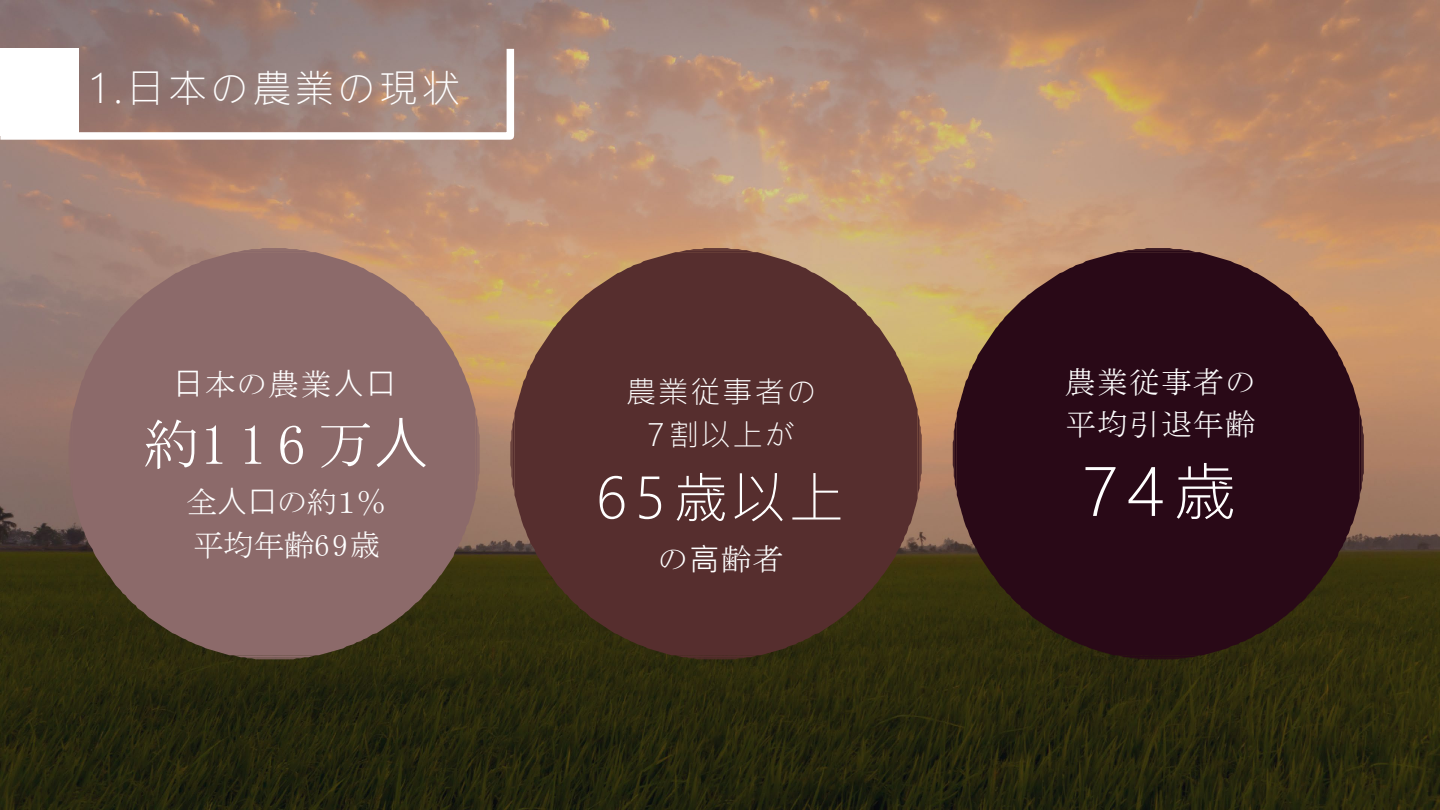
<style>
.page{position:relative;width:1440px;height:810px;background:#fff}
.page>*{position:absolute;margin:0;border:0;box-sizing:border-box;transform-origin:0 0}
.t1{font:300 64.6px "Microsoft Jheng Hei";color:#fff}
.t2{font:56.4px "MS P Mincho";letter-spacing:.19em;color:#fff}
.t3{font:300 55.4px "Microsoft Jheng Hei";letter-spacing:.09em;color:#fff}
.t4{font:300 39.6px "Microsoft Jheng Hei";letter-spacing:.065em;color:#fff}
.t5{font:30.5px/42.7px "MS P Mincho";color:#fff}
.t6{font:30.5px/42px "MS Mincho";letter-spacing:.045em;color:#fff}
.t7{font:30.5px "MS P Mincho";letter-spacing:.025em;color:#fff}
.t8{font:300 30.5px/42.7px "Microsoft Jheng Hei";letter-spacing:.055em;color:#fff;text-align:center}
.s1{font-family:"Microsoft Ya Hei"}
</style>
<div class="page">
<img style="left:0;top:0;width:1440px;height:810px">
<svg style="left:0;top:41px;width:518px;height:102px"></svg>
<div style="left:0;top:49px;width:78px;height:87px;background:#fff"></div>
<svg style="left:1360px;top:413px;width:4px;height:82px"></svg>
<svg style="left:957px;top:252px;width:403px;height:403px;fill:#290917"></svg>
<svg style="left:1118px;top:655px;width:82px;height:4px"></svg>
<svg style="left:1121px;top:248px;width:75px;height:4px"></svg>
<svg style="left:953px;top:416px;width:4px;height:75px"></svg>
<svg style="left:918px;top:413px;width:4px;height:82px"></svg>
<svg style="left:514px;top:252px;width:404px;height:403px;fill:#562e2e"></svg>
<svg style="left:676px;top:655px;width:82px;height:4px"></svg>
<svg style="left:679px;top:248px;width:75px;height:4px"></svg>
<svg style="left:510px;top:416px;width:4px;height:75px"></svg>
<svg style="left:476px;top:413px;width:4px;height:82px"></svg>
<svg style="left:73px;top:252px;width:403px;height:403px;fill:#8c6a6a"></svg>
<svg style="left:234px;top:655px;width:82px;height:4px"></svg>
<svg style="left:237px;top:248px;width:75px;height:4px"></svg>
<svg style="left:69px;top:416px;width:4px;height:75px"></svg>
<p class="t4" style="left:90px;top:63px;width:372px">1 .日本の農業の現状</p>
<p class="t7" style="left:173px;top:368px;width:225px"><span class="s1">⽇</span>本の農業<span class="s1">⼈⼝</span></p>
<p class="t2" style="left:144px;top:416px;width:287px">約116万<span class="s1">⼈</span></p>
<p class="t5" style="left:186px;top:481px;width:202px">全<span class="s1">⼈⼝</span>の約１％平均年齢69歳</p>
<p class="t8" style="left:626px;top:370px;width:193px">農業従事者の<br>7割以上が</p>
<p class="t3" style="left:596px;top:463px;width:249px">65歳以上</p>
<p class="t7" style="left:659px;top:544px;width:126px">の<span class="s1">⾼</span>齢者</p>
<p class="t6" style="left:1065px;top:361px;width:192px">農業従事者の平均引退年齢</p>
<p class="t1" style="left:1083px;top:451px;width:156px">74歳</p>
</div>
